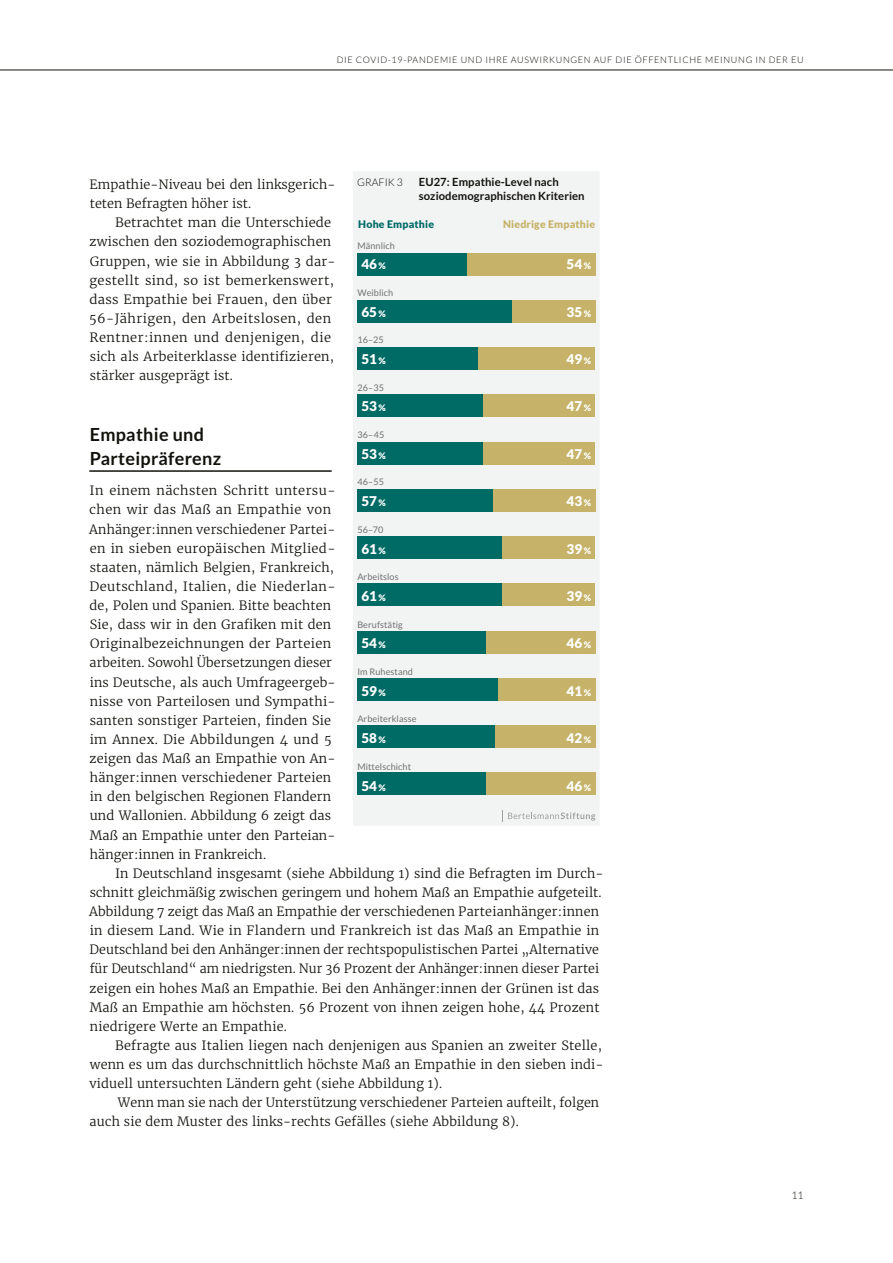
<style>
.page{position:relative;width:893px;height:1263px;background:#fff}
.page>*{position:absolute;margin:0;border:0;box-sizing:border-box;transform-origin:0 0}
.t1{font:700 18px/23.9px "Lato";letter-spacing:.015em;color:#12120d}
.t2{font:900 13.5px "Lato";color:#fff}
.t3{font:300 12.75px/19.2px "Merriweather";letter-spacing:.01em;color:#12120d}
.t4{font:700 11.25px/13.5px "Lato";letter-spacing:.005em;color:#12120d}
.t5{font:900 10.5px "Lato";letter-spacing:.02em;color:#c6b369}
.t6{font:900 10.5px "Lato";letter-spacing:.02em;color:#006b66}
.t7{font:300 10.5px "Lato";letter-spacing:.005em;color:#12120d}
.t8{font:9px "Lato";letter-spacing:.01em;color:#6f7070}
.t9{font:300 9px "Lato";letter-spacing:.075em;color:#12120d}
.s1{font-size:9px}
</style>
<div class="page">
<hr style="left:0;top:70px;width:893px;height:1px;background:#12120d">
<hr style="left:89px;top:470px;width:243px;height:2px;background:#12120d">
<div style="left:353px;top:171px;width:246px;height:654px;background:#f2f3f3"></div>
<svg style="left:502px;top:810px;width:93px;height:11px"></svg>
<div style="left:357px;top:253px;width:110px;height:22px;background:#006a65"></div>
<div style="left:357px;top:300px;width:155px;height:23px;background:#006a65"></div>
<div style="left:357px;top:347px;width:122px;height:23px;background:#006a65"></div>
<div style="left:357px;top:395px;width:126px;height:22px;background:#006a65"></div>
<div style="left:357px;top:442px;width:126px;height:22px;background:#006a65"></div>
<div style="left:357px;top:489px;width:136px;height:23px;background:#006a65"></div>
<div style="left:357px;top:536px;width:145px;height:23px;background:#006a65"></div>
<div style="left:357px;top:584px;width:145px;height:22px;background:#006a65"></div>
<div style="left:357px;top:631px;width:129px;height:22px;background:#006a65"></div>
<div style="left:357px;top:678px;width:141px;height:23px;background:#006a65"></div>
<div style="left:357px;top:725px;width:138px;height:23px;background:#006a65"></div>
<div style="left:357px;top:773px;width:129px;height:22px;background:#006a65"></div>
<div style="left:467px;top:253px;width:128px;height:22px;background:#c6b369"></div>
<div style="left:512px;top:300px;width:83px;height:23px;background:#c6b369"></div>
<div style="left:479px;top:347px;width:116px;height:23px;background:#c6b369"></div>
<div style="left:483px;top:395px;width:112px;height:22px;background:#c6b369"></div>
<div style="left:483px;top:442px;width:112px;height:22px;background:#c6b369"></div>
<div style="left:493px;top:489px;width:102px;height:23px;background:#c6b369"></div>
<div style="left:502px;top:536px;width:93px;height:23px;background:#c6b369"></div>
<div style="left:502px;top:584px;width:93px;height:22px;background:#c6b369"></div>
<div style="left:486px;top:631px;width:109px;height:22px;background:#c6b369"></div>
<div style="left:498px;top:678px;width:97px;height:23px;background:#c6b369"></div>
<div style="left:495px;top:725px;width:100px;height:23px;background:#c6b369"></div>
<div style="left:486px;top:773px;width:109px;height:22px;background:#c6b369"></div>
<p class="t9" style="left:337px;top:54px;width:468px">DIE COVID-19-PANDEMIE UND IHRE AUSWIRKUNGEN AUF DIE ÖFFENTLICHE MEINUNG IN DER EU</p>
<p class="t7" style="left:357px;top:177px;width:47px">GRAFIK 3</p>
<p class="t4" style="left:419px;top:175px;width:167px">EU27: Empathie-Level nach soziodemographischen Kriterien</p>
<p class="t6" style="left:358px;top:217px;width:77px">Hohe Empathie</p>
<p class="t5" style="left:503px;top:217px;width:94px">Niedrige Empathie</p>
<p class="t2" style="left:361px;top:256px;width:26px">46<span class="s1">%</span></p>
<p class="t2" style="left:361px;top:304px;width:26px">65<span class="s1">%</span></p>
<p class="t2" style="left:361px;top:351px;width:26px">51<span class="s1">%</span></p>
<p class="t2" style="left:361px;top:398px;width:26px">53<span class="s1">%</span></p>
<p class="t2" style="left:361px;top:446px;width:26px">53 <span class="s1">%</span></p>
<p class="t2" style="left:361px;top:493px;width:26px">57<span class="s1">%</span></p>
<p class="t2" style="left:361px;top:541px;width:26px">61<span class="s1">%</span></p>
<p class="t2" style="left:361px;top:588px;width:26px">61<span class="s1">%</span></p>
<p class="t2" style="left:361px;top:635px;width:26px">54<span class="s1">%</span></p>
<p class="t2" style="left:361px;top:683px;width:26px">59<span class="s1">%</span></p>
<p class="t2" style="left:361px;top:730px;width:26px">58<span class="s1">%</span></p>
<p class="t2" style="left:361px;top:778px;width:26px">54<span class="s1">%</span></p>
<p class="t3" style="left:90px;top:175px;width:247px">Empathie-Niveau bei den linksgerich&shy;teten Befragten höher ist.</p>
<p class="t3" style="left:89px;top:213px;width:248px;text-indent:26px">Betrachtet man die Unterschiede zwischen den soziodemographischen Gruppen, wie sie in Abbildung 3 dar&shy;gestellt sind, so ist bemerkenswert, dass Empathie bei Frauen, den über 56-Jährigen, den Arbeitslosen, den Rentner:innen und denjenigen, die sich als Arbeiterklasse identifizieren, stärker ausgeprägt ist.</p>
<p class="t8" style="left:357px;top:240px;width:39px">Männlich</p>
<p class="t2" style="left:567px;top:256px;width:26px">54<span class="s1">%</span></p>
<p class="t2" style="left:567px;top:304px;width:26px">35<span class="s1">%</span></p>
<p class="t2" style="left:567px;top:351px;width:26px">49<span class="s1">%</span></p>
<p class="t2" style="left:567px;top:398px;width:26px">47<span class="s1">%</span></p>
<p class="t2" style="left:567px;top:446px;width:26px">47<span class="s1">%</span></p>
<p class="t2" style="left:567px;top:493px;width:26px">43<span class="s1">%</span></p>
<p class="t2" style="left:567px;top:541px;width:26px">39<span class="s1">%</span></p>
<p class="t2" style="left:567px;top:588px;width:26px">39<span class="s1">%</span></p>
<p class="t2" style="left:567px;top:635px;width:26px">46<span class="s1">%</span></p>
<p class="t2" style="left:567px;top:683px;width:26px">41<span class="s1">%</span></p>
<p class="t2" style="left:567px;top:730px;width:26px">42<span class="s1">%</span></p>
<p class="t2" style="left:567px;top:778px;width:26px">46<span class="s1">%</span></p>
<p class="t8" style="left:357px;top:288px;width:37px">Weiblich</p>
<p class="t8" style="left:357px;top:335px;width:28px">16–25</p>
<p class="t8" style="left:357px;top:382px;width:28px">26–35</p>
<h1 class="t1" style="left:90px;top:422px;width:133px">Empathie und<br>Parteipräferenz</h1>
<p class="t3" style="left:89px;top:481px;width:248px">In einem nächsten Schritt untersu&shy;chen wir das Maß an Empathie von Anhänger:innen verschiedener Partei&shy;en in sieben europäischen Mitglied&shy;staaten, nämlich Belgien, Frankreich, Deutschland, Italien, die Niederlan&shy;de, Polen und Spanien. Bitte beachten Sie, dass wir in den Grafiken mit den Originalbezeichnungen der Parteien arbeiten. Sowohl Übersetzungen dieser ins Deutsche, als auch Umfrageergeb&shy;nisse von Parteilosen und Sympathi&shy;santen sonstiger Parteien, finden Sie im Annex. Die Abbildungen 4 und 5 zeigen das Maß an Empathie von An&shy;hänger:innen verschiedener Parteien in den belgischen Regionen Flandern und Wallonien. Abbildung 6 zeigt das Maß an Empathie unter den Parteian&shy;hänger:innen in Frankreich.</p>
<p class="t3" style="left:89px;top:863px;width:515px;text-indent:26px">In Deutschland insgesamt (siehe Abbildung 1) sind die Befragten im Durch&shy;schnitt gleichmäßig zwischen geringem und hohem Maß an Empathie aufgeteilt.<br>Abbildung 7 zeigt das Maß an Empathie der verschiedenen Parteianhänger:innen in diesem Land. Wie in Flandern und Frankreich ist das Maß an Empathie in Deutschland bei den Anhänger:innen der rechtspopulistischen Partei „Alternative für Deutschland“ am niedrigsten. Nur 36 Prozent der Anhänger:innen dieser Partei zeigen ein hohes Maß an Empathie. Bei den Anhänger:innen der Grünen ist das Maß an Empathie am höchsten. 56 Prozent von ihnen zeigen hohe, 44 Prozent niedrigere Werte an Empathie.</p>
<p class="t3" style="left:90px;top:1035px;width:515px;text-align:justify;text-indent:26px">Befragte aus Italien liegen nach denjenigen aus Spanien an zweiter Stelle, wenn es um das durchschnittlich höchste Maß an Empathie in den sieben indi&shy;viduell untersuchten Ländern geht (siehe Abbildung 1).</p>
<p class="t3" style="left:90px;top:1093px;width:511px;text-indent:28px">Wenn man sie nach der Unterstützung verschiedener Parteien aufteilt, folgen auch sie dem Muster des links-rechts Gefälles (siehe Abbildung 8).</p>
<p class="t8" style="left:357px;top:430px;width:29px">36–45</p>
<p class="t8" style="left:357px;top:477px;width:28px">46–55</p>
<p class="t8" style="left:357px;top:524px;width:28px">56–70</p>
<p class="t8" style="left:357px;top:572px;width:43px">Arbeitslos</p>
<p class="t8" style="left:357px;top:619px;width:47px">Berufstätig</p>
<p class="t8" style="left:357px;top:667px;width:57px">Im Ruhestand</p>
<p class="t8" style="left:357px;top:714px;width:61px">Arbeiterklasse</p>
<p class="t8" style="left:357px;top:761px;width:55px">Mittelschicht</p>
<p class="t7" style="left:791px;top:1189px;width:14px">11</p>
</div>
